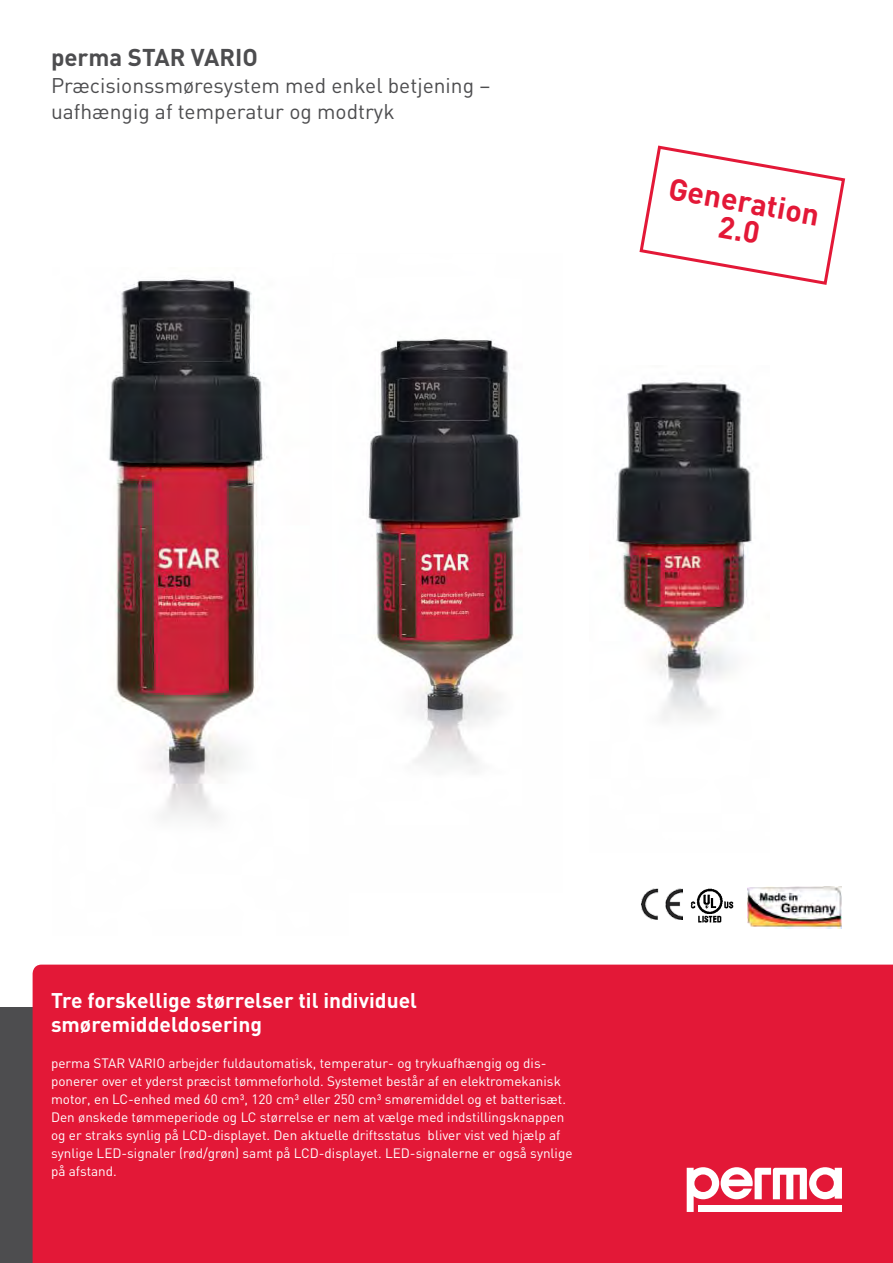
<style>
.page{position:relative;width:893px;height:1263px;background:#fff}
.page>*{position:absolute;margin:0;border:0;box-sizing:border-box;transform-origin:0 0}
.t1{font:700 30.3px/28.3px "DIN";color:#e31837;text-align:center}
.t2{font:700 24px "DIN";color:#4d4d4f}
.t3{font:21px/26.2px "DIN";color:#4d4d4f}
.t4{font:700 21px/24px "DIN";color:#fff}
.t5{font:13.5px/18px "DIN";color:#fff}
</style>
<div class="page">
<img style="left:109px;top:277px;width:158px;height:544px">
<img style="left:615px;top:380px;width:137px;height:340px">
<img style="left:368px;top:339px;width:154px;height:428px">
<img style="left:642px;top:889px;width:40px;height:30px">
<img style="left:691px;top:889px;width:42px;height:34px">
<img style="left:748px;top:887px;width:94px;height:42px">
<div style="left:0;top:1008px;width:43px;height:255px;background:#4d4d4f"></div>
<div style="left:33px;top:964px;width:860px;height:299px;background:#e31837"></div>
<svg style="left:687px;top:1167px;width:155px;height:45px"></svg>
<svg style="left:639px;top:145px;width:207px;height:140px"></svg>
<h2 class="t2" style="left:51px;top:42px;width:208px">perma STAR VARIO</h2>
<h3 class="t3" style="left:51px;top:71px;width:441px">Præcisionssmøresystem med enkel betjening – uafhængig af temperatur og modtryk</h3>
<h1 class="t1" style="left:672px;top:173px;width:154px;rotate:10deg">Generation<br>2.0</h1>
<h3 class="t4" style="left:51px;top:987px;width:367px">Tre forskellige størrelser til individuel smøremiddeldosering</h3>
<p class="t5" style="left:51px;top:1053px;width:523px">perma STAR VARIO arbejder fuldautomatisk, temperatur- og trykuafhængig og dis&shy;ponerer over et yderst præcist tømmeforhold. Systemet består af en elektromekanisk motor, en LC-enhed med 60 cm³, 120 cm³ eller 250 cm³ smøremiddel og et batterisæt.<br>Den ønskede tømmeperiode og LC størrelse er nem at vælge med indstillingsknappen og er straks synlig på LCD-displayet. Den aktuelle driftsstatus bliver vist ved hjælp af synlige LED-signaler (rød/grøn) samt på LCD-displayet. LED-signalerne er også synlige på afstand.</p>
</div>
